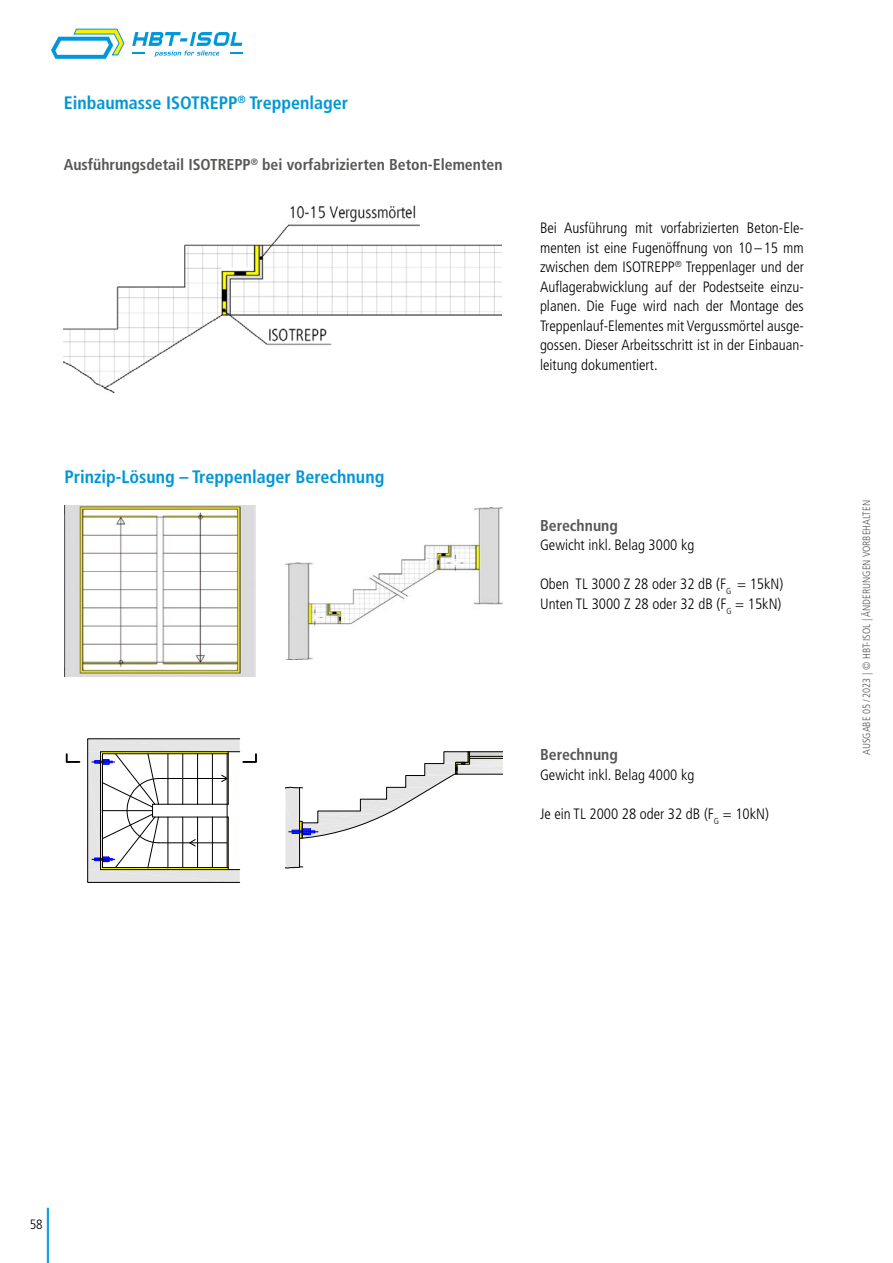
<style>
.page{position:relative;width:893px;height:1263px;background:#fff}
.page>*{position:absolute;margin:0;border:0;box-sizing:border-box;transform-origin:0 0}
.t1{font:700 condensed 18px "Frutiger LT Std";color:#0097d6}
.t2{font:700 condensed 15.75px "Frutiger LT Std";color:#575756}
.t3{font:300 condensed 15px/19.5px "Frutiger LT Std";color:#000;text-align:justify}
.t4{font:300 condensed 13.5px "Frutiger LT Std";color:#000}
.t5{font:300 condensed 10.5px "Frutiger LT Std";letter-spacing:.005em;color:#575756}
</style>
<div class="page">
<svg style="left:132px;top:32px;width:110px;height:25px"></svg>
<svg style="left:51px;top:29px;width:73px;height:30px"></svg>
<hr style="left:47px;top:1208px;width:2px;height:55px;background:#0097da">
<img style="left:64px;top:205px;width:438px;height:188px">
<img style="left:65px;top:505px;width:190px;height:171px">
<img style="left:286px;top:508px;width:217px;height:151px">
<svg style="left:285px;top:751px;width:218px;height:118px"></svg>
<hr style="left:470px;top:756px;width:33px;height:1px;background:#000">
<svg style="left:65px;top:753px;width:16px;height:10px"></svg>
<svg style="left:88px;top:739px;width:169px;height:143px"></svg>
<div style="left:100px;top:751px;width:140px;height:119px;border:1px solid #000"></div>
<div style="left:102px;top:753px;width:126px;height:115px;border:1px solid #000"></div>
<hr style="left:228px;top:752px;width:1px;height:52px;background:#000">
<hr style="left:227px;top:754px;width:1px;height:113px;background:#000">
<p class="t1" style="left:64px;top:92px;width:286px">Einbaumasse ISOTREPP<sup>®</sup> Treppenlager</p>
<p class="t2" style="left:64px;top:155px;width:440px">Ausführungsdetail ISOTREPP<sup>®</sup> bei vorfabrizierten Beton-Elementen</p>
<p class="t3" style="left:540px;top:219px;width:265px">Bei Ausführung mit vorfabrizierten Beton-Ele&shy;menten ist eine Fugenöffnung von 10–15 mm zwischen dem ISOTREPP<sup>®</sup> Treppenlager und der Auflagerabwicklung auf der Podestseite einzu&shy;planen. Die Fuge wird nach der Montage des Treppenlauf-Elementes mit Vergussmörtel ausge&shy;gossen. Dieser Arbeitsschritt ist in der Einbauan&shy;leitung dokumentiert.</p>
<p class="t1" style="left:64px;top:466px;width:321px">Prinzip-Lösung – Treppenlager Berechnung</p>
<p class="t2" style="left:540px;top:516px;width:79px">Berechnung</p>
<p class="t3" style="left:540px;top:535px;width:156px">Gewicht inkl. Belag 3000 kg</p>
<p class="t3" style="left:540px;top:574px;width:245px">Oben TL 3000 Z 28 oder 32 dB (F<sub>G</sub> = 15kN)<br>Unten TL 3000 Z 28 oder 32 dB (F<sub>G</sub> = 15kN)</p>
<p class="t2" style="left:540px;top:745px;width:79px">Berechnung</p>
<p class="t3" style="left:540px;top:765px;width:156px">Gewicht inkl. Belag 4000 kg</p>
<p class="t3" style="left:540px;top:804px;width:230px">Je ein TL 2000 28 oder 32 dB (F<sub>G</sub> = 10kN)</p>
<p class="t5" style="left:861px;top:755px;width:256px;rotate:-90deg">AUSGABE 05 / 2023 | © HBT-ISOL | ÄNDERUNGEN VORBEHALTEN</p>
<p class="t4" style="left:30px;top:1216px;width:14px">58</p>
</div>
